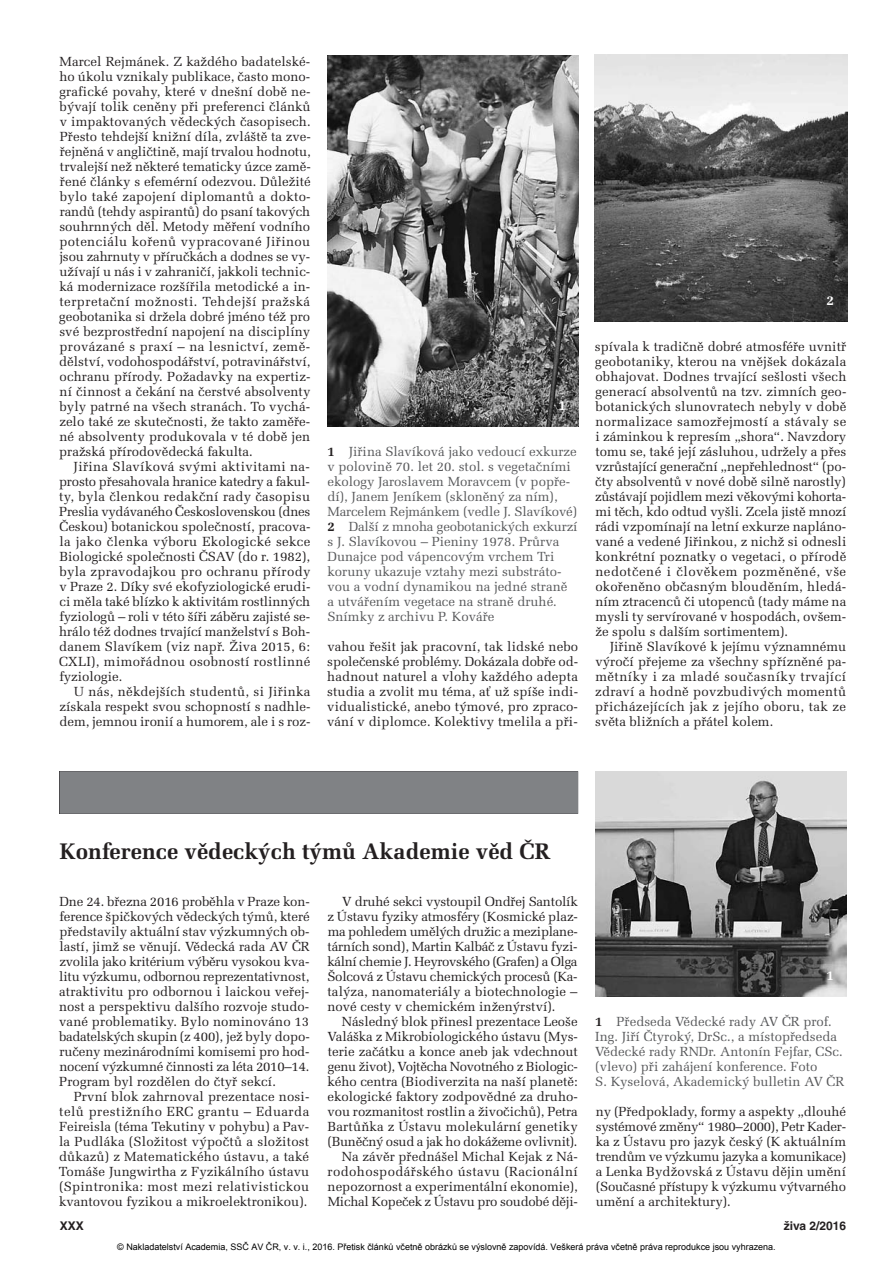
<style>
.page{position:relative;width:893px;height:1263px;background:#fff}
.page>*{position:absolute;margin:0;border:0;box-sizing:border-box;transform-origin:0 0}
.t1{font:700 22.5px "Melior CE";color:#231f20}
.t2{font:700 13.5px "Melior CE";color:#fff}
.t3{font:13.2px/15px "Melior CE";color:#231f20;text-align:justify}
.t4{font:13.2px/15px "Melior CE";color:#57585a}
.t5{font:700 12px "Helvetica CE";color:#231f20}
.t6{font:9px "Arial";color:#000}
.s1{font-weight:700;color:#231f20}
</style>
<div class="page">
<img style="left:327px;top:55px;width:251px;height:371px">
<img style="left:595px;top:55px;width:252px;height:267px">
<div style="left:60px;top:771px;width:518px;height:43px;background:#808285"></div>
<img style="left:595px;top:771px;width:251px;height:225px">
<p class="t3" style="left:59px;top:56px;width:253px">Marcel Rejmánek. Z každého badatelské&shy;ho úkolu vznikaly publikace, často mono&shy;grafické povahy, které v dnešní době ne - bývají tolik ceněny při preferenci článků v impaktovaných vědeckých časopisech.<br>Přesto tehdejší knižní díla, zvláště ta zve&shy;řejněná v angličtině, mají trvalou hodnotu, trvalejší než některé tematicky úzce zamě&shy;řené články s efemérní odezvou. Důležité bylo také zapojení diplomantů a dokto&shy;randů (tehdy aspirantů) do psaní takových souhrnných děl. Metody měření vodního potenciálu kořenů vypracované Jiřinou jsou zahrnuty v příručkách a dodnes se vy - užívají u nás i v zahraničí, jakkoli technic - ká modernizace rozšířila metodické a in - terpretační možnosti. Tehdejší pražská geobotanika si držela dobré jméno též pro své bezprostřední napojení na disciplíny provázané s praxí – na lesnictví, země - dělství, vodohospodářství, potravinářství, ochranu přírody. Požadavky na expertiz&shy;ní činnost a čekání na čerstvé absolventy byly patrné na všech stranách. To vychá&shy;zelo také ze skutečnosti, že takto zaměře&shy;né absolventy produkovala v té době jen pražská přírodovědecká fakulta.</p>
<p class="t3" style="left:59px;top:461px;width:253px;text-indent:15px">Jiřina Slavíková svými aktivitami na - prosto přesahovala hranice katedry a fakul&shy;ty, byla členkou redakční rady časopisu Preslia vydávaného Československou (dnes Českou) botanickou společností, pracova&shy;la jako členka výboru Ekologické sekce Biologické společnosti ČSAV (do r. 1982), byla zpravodajkou pro ochranu přírody v Praze 2. Díky své ekofyziologické erudi&shy;ci měla také blízko k aktivitám rostlinných fyziologů – roli v této šíři záběru zajisté se - hrálo též dodnes trvající manželství s Boh&shy;danem Slavíkem (viz např. Živa 2015, 6:<br>CXLI), mimořádnou osobností rostlinné fyziologie.</p>
<p class="t3" style="left:60px;top:686px;width:252px;text-indent:14px">U nás, někdejších studentů, si Jiřinka získala respekt svou schopností s nadhle&shy;dem, jemnou ironií a humorem, ale i s roz-</p>
<p class="t2" style="left:559px;top:400px;width:9px">1</p>
<p class="t4" style="left:327px;top:446px;width:252px"><span class="s1">1</span> Jiřina Slavíková jako vedoucí exkurze v polovině 70. let 20. stol. s vegetačními ekology Jaroslavem Moravcem (v popře&shy;dí), Janem Jeníkem (skloněný za ním), Marcelem Rejmánkem (vedle J. Slavíkové)<br><span class="s1">2</span> Další z mnoha geobotanických exkurzí s J. Slavíkovou – Pieniny 1978. Průrva Dunajce pod vápencovým vrchem Tri koruny ukazuje vztahy mezi substráto&shy;vou a vodní dynamikou na jedné straně<br>a utvářením vegetace na straně druhé.<br>Snímky z archivu P. Kováře</p>
<p class="t3" style="left:327px;top:641px;width:253px">vahou řešit jak pracovní, tak lidské nebo společenské problémy. Dokázala dobře od - hadnout naturel a vlohy každého adepta studia a zvolit mu téma, ať už spíše indi&shy;vidualistické, anebo týmové, pro zpraco&shy;vání v diplomce. Kolektivy tmelila a při-</p>
<p class="t2" style="left:826px;top:295px;width:9px">2</p>
<p class="t3" style="left:595px;top:341px;width:253px">spívala k tradičně dobré atmosféře uvnitř geobotaniky, kterou na vnějšek dokázala obhajovat. Dodnes trvající sešlosti všech generací absolventů na tzv. zimních geo&shy;botanických slunovratech nebyly v době normalizace samozřejmostí a stávaly se i záminkou k represím „shora“. Navzdory tomu se, také její zásluhou, udržely a přes vzrůstající generační „nepřehlednost“ (po - čty absolventů v nové době silně narostly) zůstávají pojidlem mezi věkovými kohorta - mi těch, kdo odtud vyšli. Zcela jistě mnozí rádi vzpomínají na letní exkurze napláno - vané a vedené Jiřinkou, z nichž si odnesli konkrétní poznatky o vegetaci, o přírodě nedotčené i člověkem pozměněné, vše okořeněno občasným blouděním, hledá&shy;ním ztracenců či utopenců (tady máme na mysli ty servírované v hospodách, ovšem&shy;že spolu s dalším sortimentem).</p>
<p class="t3" style="left:595px;top:641px;width:253px;text-indent:15px">Jiřině Slavíkové k jejímu významnému výročí přejeme za všechny spřízněné pa - mětníky i za mladé současníky trvající zdraví a hodně povzbudivých momentů přicházejících jak z jejího oboru, tak ze světa bližních a přátel kolem.</p>
<h1 class="t1" style="left:60px;top:843px;width:493px">Konference vědeckých týmů Akademie věd ČR</h1>
<p class="t3" style="left:59px;top:896px;width:252px">Dne 24. března 2016 proběhla v Praze kon&shy;ference špičkových vědeckých týmů, které představily aktuální stav výzkumných ob - lastí, jimž se věnují. Vědecká rada AV ČR zvolila jako kritérium výběru vysokou kva&shy;litu výzkumu, odbornou reprezentativnost, atraktivitu pro odbornou i laickou veřej&shy;nost a perspektivu dalšího rozvoje studo&shy;vané problematiky. Bylo nominováno 13 badatelských skupin (z 400), jež byly dopo&shy;ručeny mezinárodními komisemi pro hod&shy;nocení výzkumné činnosti za léta 2010–14.<br>Program byl rozdělen do čtyř sekcí.</p>
<p class="t3" style="left:59px;top:1091px;width:252px;text-indent:15px">První blok zahrnoval prezentace nosi&shy;telů prestižního ERC grantu – Eduarda Feireisla (téma Tekutiny v pohybu) a Pav&shy;la Pudláka (Složitost výpočtů a složitost důkazů) z Matematického ústavu, a také Tomáše Jungwirtha z Fyzikálního ústavu (Spintronika: most mezi relativistickou kvantovou fyzikou a mikroelektronikou).</p>
<p class="t3" style="left:327px;top:896px;width:252px;text-indent:15px">V druhé sekci vystoupil Ondřej Santolík z Ústavu fyziky atmosféry (Kosmické plaz&shy;ma pohledem umělých družic a meziplane - tárních sond), Martin Kalbáč z Ústavu fyzi&shy;kální chemie J. Heyrovského (Grafen) a Olga Šolcová z Ústavu chemických procesů (Ka - talýza, nanomateriály a biotechnologie – nové cesty v chemickém inženýrství).</p>
<p class="t3" style="left:327px;top:1016px;width:252px;text-align:right">Následný blok přinesl prezentace Leoše Valáška z Mikrobiologického ústavu (Mys&shy;terie začátku a konce aneb jak vdechnout genu život), Vojtěcha Novotného z Biologic - kého centra (Biodiverzita na naší planetě: ekologické faktory zodpovědné za druho&shy;vou rozmanitost rostlin a živočichů), Petra Bartůňka z Ústavu molekulární genetiky (Buněčný osud a jak ho dokážeme ovlivnit).<br>Na závěr přednášel Michal Kejak z Ná - rodohospodářského ústavu (Racionální nepozornost a experimentální ekonomie), Michal Kopeček z Ústavu pro soudobé ději-</p>
<p class="t2" style="left:826px;top:971px;width:9px">1</p>
<p class="t4" style="left:595px;top:1016px;width:250px"><span class="s1">1</span> Předseda Vědecké rady AV ČR prof.<br>Ing. Jiří Čtyroký, DrSc., a místopředseda Vědecké rady RNDr. Antonín Fejfar, CSc. (vlevo) při zahájení konference. Foto<br>S. Kyselová, Akademický bulletin AV ČR</p>
<p class="t3" style="left:596px;top:1106px;width:252px">ny (Předpoklady, formy a aspekty „dlouhé systémové změny“ 1980–2000), Petr Kader&shy;ka z Ústavu pro jazyk český (K aktuálním trendům ve výzkumu jazyka a komunikace) a Lenka Bydžovská z Ústavu dějin umění (Současné přístupy k výzkumu výtvarného umění a architektury).</p>
<p class="t5" style="left:60px;top:1221px;width:26px">XXX</p>
<p class="t5" style="left:784px;top:1221px;width:64px">živa 2/2016</p>
<p class="t6" style="left:117px;top:1241px;width:660px">© Nakladatelství Academia, SSČ AV ČR, v. v. i., 2016. Přetisk článků včetně obrázků se výslovně zapovídá. Veškerá práva včetně práva reprodukce jsou vyhrazena.</p>
</div>
